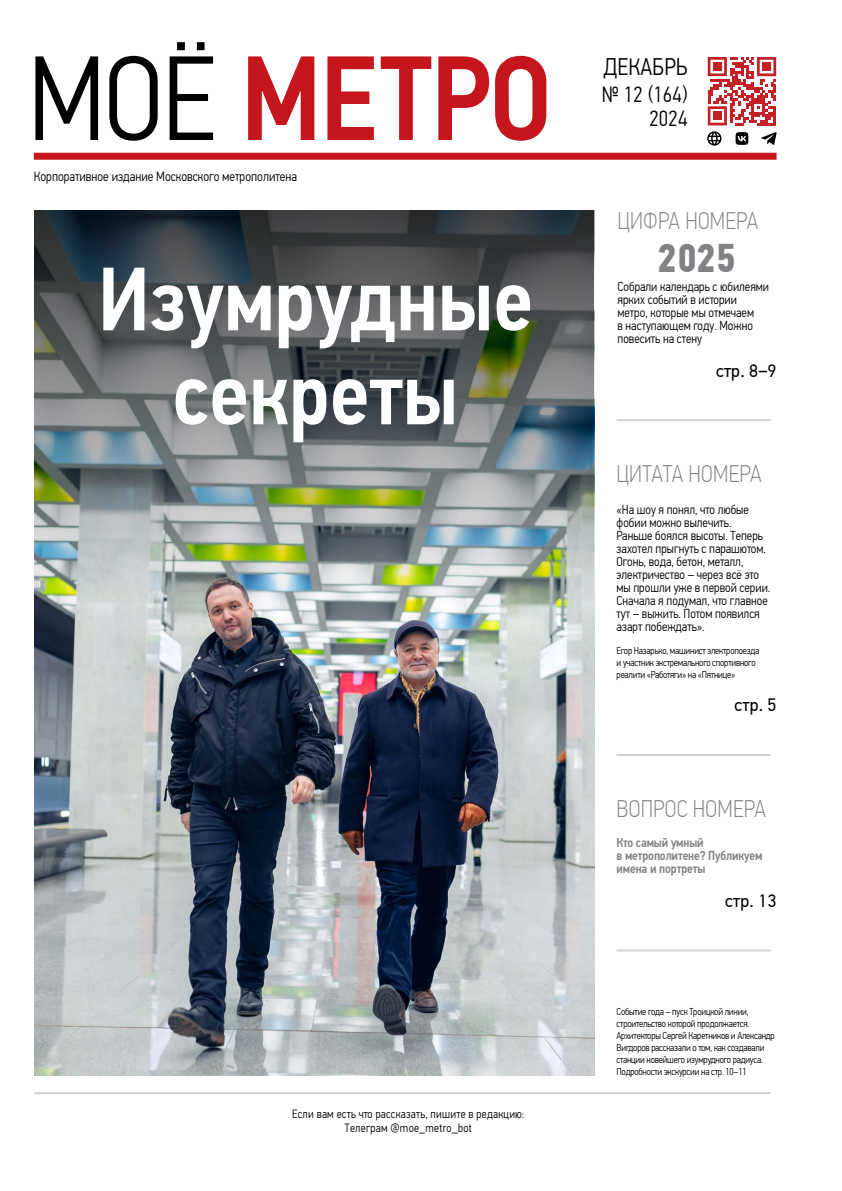
<style>
.page{position:relative;width:842px;height:1191px;background:#fff}
.page>*{position:absolute;margin:0;border:0;box-sizing:border-box;transform-origin:0 0}
.t1{font:500 120px "PF Din Text Cond Pro";letter-spacing:-.01em;color:#c4161c}
.t2{font:500 90px/94px "PF Din Text Cond Pro";color:#fff;text-align:center}
.t3{font:700 40px "PF Din Text Cond Pro";color:#808285}
.t4{font:100 24px "PF Din Text Cond Pro";letter-spacing:.01em;color:#808285}
.t5{font:300 24px "PF Din Text Cond Pro";letter-spacing:.01em;color:#000}
.t6{font:300 22px/24px "PF Din Text Cond Pro";letter-spacing:.01em;color:#000;text-align:right}
.t7{font:18px "PF Din Text Pro";letter-spacing:.01em;color:#000}
.t8{font:300 13.5px "PF Din Text Cond Pro";color:#000}
.t9{font:300 13px/13px "PF Din Text Cond Pro";color:#000}
.t10{font:500 13px/13px "PF Din Text Cond Pro";letter-spacing:-.01em;color:#808285}
.t11{font:300 12px/14px "PF Din Text Cond Pro";letter-spacing:.02em;color:#000;text-align:center}
.t12{font:300 10px/12px "PF Din Text Cond Pro";letter-spacing:-.02em;color:#000}
.s1{font-weight:300;color:#000}
</style>
<div class="page">
<hr style="left:617px;top:949px;width:154px;height:2px;background:#d1d3d4">
<hr style="left:617px;top:419px;width:154px;height:2px;background:#d1d3d4">
<hr style="left:617px;top:754px;width:154px;height:2px;background:#d1d3d4">
<hr style="left:34px;top:1092px;width:737px;height:2px;background:#d1d3d4">
<div style="left:34px;top:153px;width:743px;height:7px;background:#c4161c"></div>
<svg style="left:707px;top:57px;width:70px;height:69px"></svg>
<svg style="left:708px;top:57px;width:68px;height:68px"></svg>
<div style="left:713px;top:62px;width:8px;height:9px;background:#c42127"></div>
<div style="left:762px;top:62px;width:9px;height:9px;background:#c42127"></div>
<div style="left:713px;top:112px;width:8px;height:8px;background:#c42127"></div>
<svg style="left:761px;top:132px;width:16px;height:13px"></svg>
<svg style="left:707px;top:131px;width:14px;height:15px"></svg>
<svg style="left:735px;top:132px;width:13px;height:13px"></svg>
<img style="left:34px;top:604px;width:560px;height:471px">
<img style="left:34px;top:211px;width:560px;height:393px">
<h1 class="t1" style="left:28px;top:27px;width:526px"><span class="s1">МОЁ</span> МЕТРО</h1>
<p class="t8" style="left:34px;top:168px;width:265px">Корпоративное издание Московского метрополитена</p>
<h2 class="t2" style="left:98px;top:253px;width:437px">Изумрудные секреты</h2>
<p class="t11" style="left:292px;top:1106px;width:234px">Если вам есть что рассказать, пишите в редакцию:<br>Телеграм @moe_metro_bot</p>
<h3 class="t5" style="left:603px;top:53px;width:85px">ДЕКАБРЬ</h3>
<h3 class="t6" style="left:602px;top:82px;width:87px">№ 12 (164)<br>2024</h3>
<h3 class="t4" style="left:617px;top:207px;width:142px">ЦИФРА НОМЕРА</h3>
<h3 class="t3" style="left:657px;top:233px;width:80px">2025</h3>
<p class="t9" style="left:617px;top:280px;width:153px">Собрали календарь с юбилеями ярких событий в истории метро, которые мы отмечаем<br>в наступающем году. Можно повесить на стену</p>
<h3 class="t7" style="left:716px;top:360px;width:62px">стр. 8–9</h3>
<h3 class="t4" style="left:617px;top:460px;width:147px">ЦИТАТА НОМЕРА</h3>
<p class="t9" style="left:617px;top:503px;width:155px">«На шоу я понял, что любые фобии можно вылечить.<br>Раньше боялся высоты. Теперь захотел прыгнуть с парашютом.<br>Огонь, вода, бетон, металл, электричество – через всё это мы прошли уже в первой серии.<br>Сначала я подумал, что главное тут – выжить. Потом появился азарт побеждать».</p>
<p class="t12" style="left:617px;top:644px;width:144px">Егор Назарько, машинист электропоезда и участник экстремального спортивного реалити «Работяги» на «Пятнице»</p>
<h3 class="t7" style="left:734px;top:694px;width:44px">стр. 5</h3>
<h3 class="t4" style="left:617px;top:794px;width:151px">ВОПРОС НОМЕРА</h3>
<p class="t10" style="left:617px;top:836px;width:147px">Кто самый умный<br>в метрополитене? Публикуем имена и портреты</p>
<h3 class="t7" style="left:725px;top:889px;width:53px">стр. 13</h3>
<p class="t12" style="left:617px;top:1006px;width:160px">Событие года – пуск Троицкой линии, строительство которой продолжается.<br>Архитекторы Сергей Каретников и Александр Вигдоров рассказали о том, как создавали станции новейшего изумрудного радиуса.<br>Подробности экскурсии на стр. 10–11</p>
</div>
